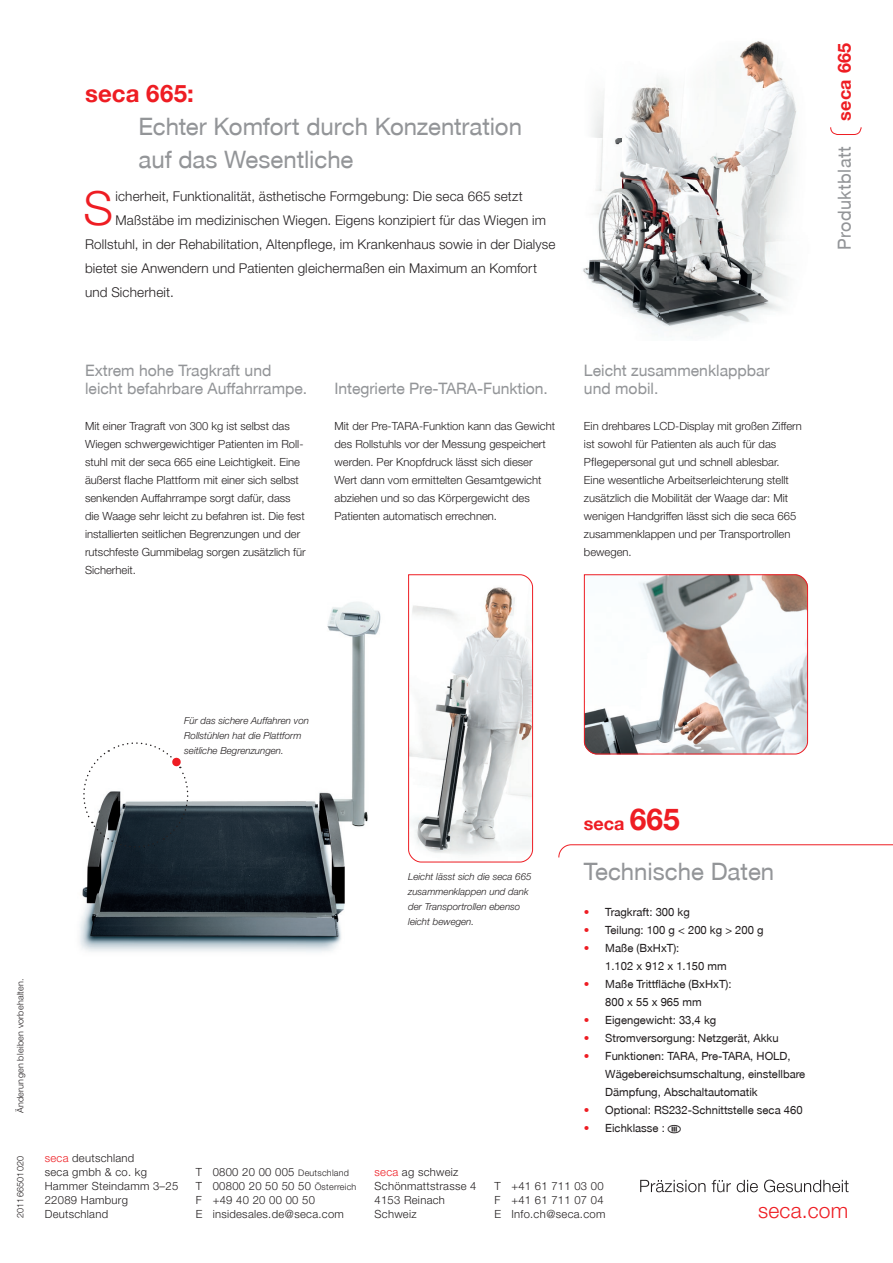
<style>
.page{position:relative;width:893px;height:1263px;background:#fff}
.page>*{position:absolute;margin:0;border:0;box-sizing:border-box;transform-origin:0 0}
.t1{font:300 47.1px "secaglobal";color:#ee1d23}
.t2{font:24px/33px "secaglobal";color:#939598}
.t3{font:700 24px "secaglobal";letter-spacing:.005em;color:#ee1d23}
.t4{font:300 21px "secaglobal";letter-spacing:.01em;color:#ee1d23}
.t5{font:700 18px "secaglobal";letter-spacing:.025em;color:#ee1d23}
.t6{font:18px "secaglobal";letter-spacing:.025em;color:#939598}
.t7{font:15.75px/18px "secaglobal";color:#939598}
.t8{font:300 13.5px "secaglobal";letter-spacing:.01em;color:#231f20}
.t9{font:300 11.25px/18px "secaglobal";color:#231f20}
.t10{font:11.25px/18px "secaglobal";color:#231f20}
.t11{font:300 11.25px/14.1px "secaglobal";letter-spacing:.025em;color:#231f20}
.t12{font:italic 300 9.75px/15px "secaglobal";color:#231f20}
.t13{font:300 9px "secaglobal";letter-spacing:.025em;color:#231f20}
.s1{font-size:30px}
.s2{color:#ee1d23}
.s3{font-size:9px}
</style>
<div class="page">
<img style="left:583px;top:41px;width:214px;height:291px">
<img style="left:80px;top:602px;width:301px;height:350px">
<svg style="left:558px;top:844px;width:335px;height:14px"></svg>
<svg style="left:830px;top:127px;width:32px;height:8px"></svg>
<svg style="left:80px;top:737px;width:114px;height:116px"></svg>
<svg style="left:408px;top:574px;width:125px;height:289px"></svg>
<svg style="left:584px;top:574px;width:224px;height:181px"></svg>
<svg style="left:640px;top:1179px;width:209px;height:13px"></svg>
<p class="t13" style="left:15px;top:1113px;width:136px;rotate:-90deg">Änderungen bleiben vorbehalten.</p>
<h2 class="t3" style="left:85px;top:80px;width:110px">seca 665:</h2>
<h2 class="t2" style="left:139px;top:110px;width:385px">Echter Komfort durch Konzentration auf das Wesentliche</h2>
<h1 class="t1" style="left:83px;top:181px;width:31px">S</h1>
<p class="t8" style="left:115px;top:188px;width:409px">icherheit, Funktionalität, ästhetische Formgebung: Die seca 665 setzt</p>
<p class="t8" style="left:115px;top:212px;width:432px">Maßstäbe im medizinischen Wiegen. Eigens konzipiert für das Wiegen im</p>
<p class="t8" style="left:85px;top:236px;width:472px">Rollstuhl, in der Rehabilitation, Altenpflege, im Krankenhaus sowie in der Dialyse</p>
<p class="t8" style="left:85px;top:260px;width:453px">bietet sie Anwendern und Patienten gleichermaßen ein Maximum an Komfort</p>
<p class="t8" style="left:85px;top:284px;width:90px">und Sicherheit.</p>
<h3 class="t7" style="left:85px;top:362px;width:224px">Extrem hohe Tragkraft und leicht befahrbare Auffahrrampe.</h3>
<p class="t9" style="left:85px;top:417px;width:222px">Mit einer Tragraft von 300 kg ist selbst das Wiegen schwergewichtiger Patienten im Roll&shy;stuhl mit der seca 665 eine Leichtigkeit. Eine äußerst flache Plattform mit einer sich selbst senkenden Auffahrrampe sorgt dafür, dass die Waage sehr leicht zu befahren ist. Die fest installierten seitlichen Begrenzungen und der rutschfeste Gummibelag sorgen zusätzlich für Sicherheit.</p>
<h3 class="t7" style="left:334px;top:380px;width:215px">Integrierte Pre-TARA-Funktion.</h3>
<p class="t9" style="left:334px;top:417px;width:222px">Mit der Pre-TARA-Funktion kann das Gewicht des Rollstuhls vor der Messung gespeichert werden. Per Knopfdruck lässt sich dieser Wert dann vom ermittelten Gesamtgewicht abziehen und so das Körpergewicht des Patienten automatisch errechnen.</p>
<h3 class="t7" style="left:584px;top:362px;width:187px">Leicht zusammenklappbar und mobil.</h3>
<p class="t9" style="left:584px;top:417px;width:219px">Ein drehbares LCD-Display mit großen Ziffern ist sowohl für Patienten als auch für das Pflegepersonal gut und schnell ablesbar.<br>Eine wesentliche Arbeitserleichterung stellt zusätzlich die Mobilität der Waage dar: Mit wenigen Handgriffen lässt sich die seca 665 zusammenklappen und per Transportrollen bewegen.</p>
<h3 class="t5" style="left:834px;top:121px;width:80px;rotate:-90deg">seca 665</h3>
<h3 class="t6" style="left:834px;top:250px;width:105px;rotate:-90deg">Produktblatt</h3>
<p class="t12" style="left:184px;top:713px;width:126px">Für das sichere Auffahren von<br>Rollstühlen hat die Plattform seitliche Begrenzungen.</p>
<p class="t12" style="left:408px;top:869px;width:125px">Leicht lässt sich die seca 665 zusammenklappen und dank der Transportrollen ebenso leicht bewegen.</p>
<h3 class="t5" style="left:584px;top:813px;width:97px">seca <span class="s1">665</span></h3>
<h2 class="t2" style="left:584px;top:856px;width:192px">Technische Daten</h2>
<p class="t10" style="left:584px;top:903px;width:107px"><span class="s2">•</span> Tragkraft: 300 kg</p>
<p class="t10" style="left:584px;top:921px;width:181px"><span class="s2">•</span> Teilung: 100 g &lt; 200 kg &gt; 200 g</p>
<p class="t10" style="left:605px;top:939px;width:123px;text-indent:-21px"><span class="s2">•</span> Maße (BxHxT):<br>1.102 x 912 x 1.150 mm</p>
<p class="t10" style="left:605px;top:975px;width:128px;text-indent:-21px"><span class="s2">•</span> Maße Trittfläche (BxHxT):<br>800 x 55 x 965 mm</p>
<p class="t10" style="left:584px;top:1011px;width:134px"><span class="s2">•</span> Eigengewicht: 33,4 kg</p>
<p class="t10" style="left:584px;top:1029px;width:196px"><span class="s2">•</span> Stromversorgung: Netzgerät, Akku</p>
<p class="t10" style="left:605px;top:1047px;width:202px;text-indent:-21px"><span class="s2">•</span> Funktionen: TARA, Pre-TARA, HOLD,<br>Wägebereichsumschaltung, einstellbare<br>Dämpfung, Abschaltautomatik</p>
<p class="t10" style="left:584px;top:1101px;width:220px"><span class="s2">•</span> Optional: RS232-Schnittstelle seca 460</p>
<p class="t10" style="left:584px;top:1119px;width:82px"><span class="s2">•</span> Eichklasse :</p>
<p class="t13" style="left:15px;top:1218px;width:64px;rotate:-90deg">201166501020</p>
<p class="t11" style="left:45px;top:1151px;width:135px"><span class="s2">seca</span> deutschland<br>seca gmbh &amp; co. kg<br>Hammer Steindamm 3–25<br>22089 Hamburg<br>Deutschland</p>
<p class="t11" style="left:196px;top:1165px;width:162px">T 0800 20 00 005 <span class="s3">Deutschland<br></span>T 00800 20 50 50 50 <span class="s3">Österreich<br></span>F +49 40 20 00 00 50<br>E insidesales.de@seca.com</p>
<p class="t11" style="left:374px;top:1165px;width:103px"><span class="s2">seca</span> ag schweiz<br>Schönmattstrasse 4<br>4153 Reinach<br>Schweiz</p>
<p class="t11" style="left:494px;top:1179px;width:113px">T +41 61 711 03 00<br>F +41 61 711 07 04<br>E Info.ch@seca.com</p>
<h3 class="t4" style="left:758px;top:1199px;width:92px">seca.com</h3>
</div>
